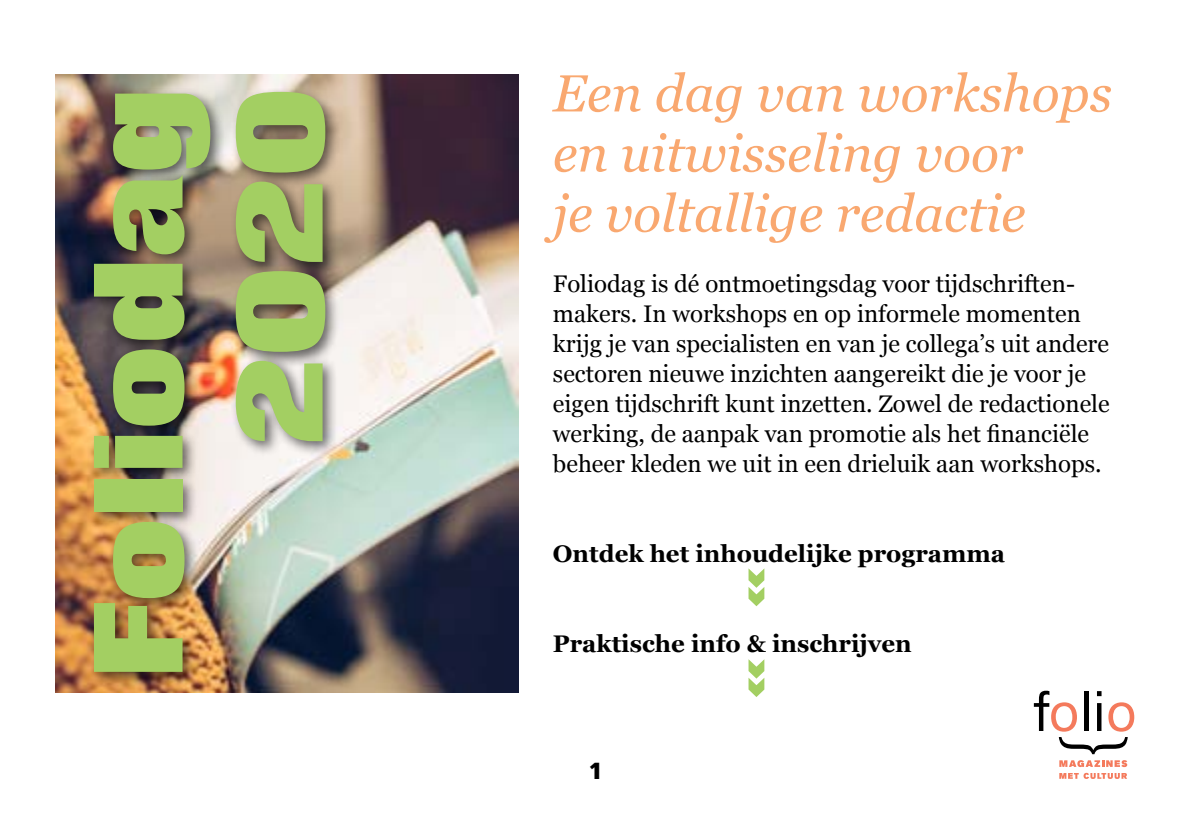
<style>
.page{position:relative;width:1191px;height:840px;background:#fff}
.page>*{position:absolute;margin:0;border:0;box-sizing:border-box;transform-origin:0 0}
.t1{font:800 124px/140px "Folio";color:#a3cf62;text-align:right}
.t2{font:700 72px "Folio";color:#a3cf62}
.t3{font:italic 52px/60px "Georgia";color:#f9a870}
.t4{font:24px/30px "Georgia";color:#000}
.t5{font:700 24px "Georgia";color:#000}
.t6{font:700 24px "Folio";color:#000}
</style>
<div class="page">
<svg style="left:1033px;top:690px;width:101px;height:63px"></svg>
<svg style="left:1059px;top:760px;width:68px;height:6px"></svg>
<svg style="left:1059px;top:772px;width:68px;height:6px"></svg>
<img style="left:55px;top:74px;width:463px;height:618px">
<div style="left:88px;top:86px;width:252px;height:600px;background:#000;opacity:.6"></div>
<h1 class="t1" style="left:70px;top:678px;width:592px;rotate:-90deg">Foliodag<br>2020</h1>
<h3 class="t3" style="left:553px;top:63px;width:560px">Een dag van workshops en uitwisseling voor<br>je voltallige redactie</h3>
<p class="t4" style="left:553px;top:268px;width:558px">Foliodag is dé ontmoetingsdag voor tijdschriften&shy;makers. In workshops en op informele momenten krijg je van specialisten en van je collega’s uit andere sectoren nieuwe inzichten aangereikt die je voor je eigen tijdschrift kunt inzetten. Zowel de redactionele werking, de aanpak van promotie als het financiële beheer kleden we uit in een drieluik aan workshops.</p>
<p class="t5" style="left:553px;top:539px;width:454px">Ontdek het inhoudelijke programma</p>
<h2 class="t2" style="left:703px;top:608px;width:44px;rotate:-90deg">«</h2>
<p class="t5" style="left:553px;top:629px;width:360px">Praktische info &amp; inschrijven</p>
<h2 class="t2" style="left:703px;top:699px;width:44px;rotate:-90deg">«</h2>
<p class="t6" style="left:587px;top:754px;width:18px">1</p>
</div>
